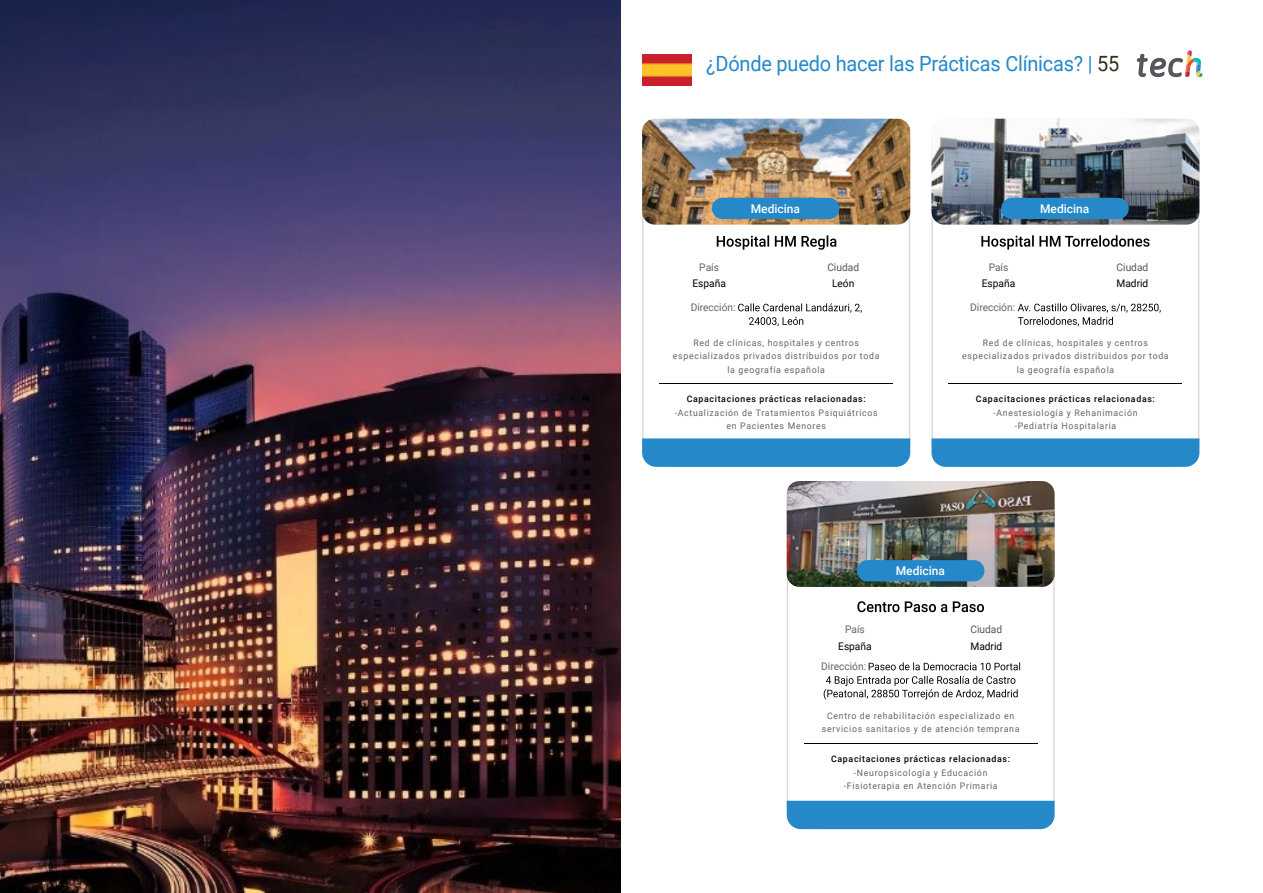
<style>
.page{position:relative;width:1263px;height:893px;background:#fff}
.page>*{position:absolute;margin:0;border:0;box-sizing:border-box;transform-origin:0 0}
.t1{font:21px "Roboto";letter-spacing:-.01em;color:#2488c9;scale:.95 1}
.t2{font:500 12px "Roboto";color:#fff}
.t3{font:10.5px "Roboto";color:#61646a}
.t4{font:10.5px "Roboto";color:#000}
.t5{font:10.5px "Roboto";color:#52555b}
.t6{font:9px/13.5px "Roboto";letter-spacing:.08em;color:#61646a;text-align:center}
.t7{font:500 9px "Roboto";letter-spacing:.08em;color:#000}
.s1{color:#312e20}
</style>
<div class="page">
<img style="left:0;top:0;width:621px;height:893px">
<svg style="left:1137px;top:50px;width:65px;height:28px"></svg>
<img style="left:642px;top:55px;width:49px;height:30px">
<svg style="left:931px;top:118px;width:269px;height:338px"></svg>
<img style="left:931px;top:119px;width:268px;height:106px">
<div style="left:1001px;top:198px;width:128px;height:21px;background:#2488c9;border-radius:11px"></div>
<svg style="left:931px;top:438px;width:268px;height:29px;background:#2a8bca"></svg>
<hr style="left:948px;top:383px;width:234px;height:1px;background:#000">
<svg style="left:981px;top:235px;width:168px;height:15px"></svg>
<svg style="left:1018px;top:303px;width:143px;height:23px"></svg>
<svg style="left:642px;top:118px;width:269px;height:337px"></svg>
<img style="left:642px;top:119px;width:268px;height:106px">
<div style="left:712px;top:198px;width:127px;height:21px;background:#2488c9;border-radius:11px"></div>
<svg style="left:642px;top:438px;width:268px;height:29px;background:#2a8bca"></svg>
<hr style="left:659px;top:383px;width:234px;height:1px;background:#000">
<svg style="left:717px;top:235px;width:119px;height:15px"></svg>
<svg style="left:738px;top:303px;width:124px;height:23px"></svg>
<svg style="left:786px;top:490px;width:269px;height:340px"></svg>
<img style="left:787px;top:481px;width:267px;height:106px">
<div style="left:857px;top:560px;width:127px;height:21px;background:#2488c9;border-radius:11px"></div>
<div style="left:787px;top:801px;width:267px;height:28px;background:#2488c9"></div>
<hr style="left:804px;top:743px;width:233px;height:1px;background:#000">
<svg style="left:869px;top:662px;width:151px;height:8px"></svg>
<svg style="left:824px;top:676px;width:194px;height:24px"></svg>
<svg style="left:857px;top:601px;width:127px;height:11px"></svg>
<h1 class="t1" style="left:706px;top:49px;width:436px">¿Dónde puedo hacer las Prácticas Clínicas? | <span class="s1">55</span></h1>
<h2 class="t2" style="left:751px;top:200px;width:51px">Medicina</h2>
<h2 class="t2" style="left:1040px;top:200px;width:51px">Medicina</h2>
<p class="t3" style="left:699px;top:260px;width:21px">País</p>
<p class="t4" style="left:692px;top:276px;width:35px">España</p>
<p class="t5" style="left:827px;top:260px;width:33px">Ciudad</p>
<p class="t4" style="left:832px;top:276px;width:24px">León</p>
<p class="t3" style="left:989px;top:260px;width:21px">País</p>
<p class="t4" style="left:982px;top:276px;width:35px">España</p>
<p class="t5" style="left:1116px;top:260px;width:33px">Ciudad</p>
<p class="t4" style="left:1116px;top:276px;width:33px">Madrid</p>
<p class="t3" style="left:691px;top:300px;width:46px">Dirección:</p>
<p class="t6" style="left:673px;top:336px;width:208px">Red de clínicas, hospitales y centros especializados privados distribuidos por toda la geografía española</p>
<p class="t7" style="left:687px;top:393px;width:180px">Capacitaciones prácticas relacionadas:</p>
<p class="t6" style="left:675px;top:405px;width:205px">-Actualización de Tratamientos Psiquiátricos en Pacientes Menores</p>
<p class="t3" style="left:970px;top:300px;width:46px">Dirección:</p>
<p class="t6" style="left:962px;top:336px;width:208px">Red de clínicas, hospitales y centros especializados privados distribuidos por toda la geografía española</p>
<p class="t7" style="left:976px;top:393px;width:180px">Capacitaciones prácticas relacionadas:</p>
<p class="t6" style="left:993px;top:405px;width:146px">-Anestesiología y Rehanimación -Pediatría Hospitalaria</p>
<p class="t3" style="left:845px;top:622px;width:21px">País</p>
<p class="t4" style="left:838px;top:639px;width:35px">España</p>
<p class="t3" style="left:821px;top:659px;width:46px">Dirección:</p>
<h2 class="t2" style="left:896px;top:563px;width:51px">Medicina</h2>
<p class="t5" style="left:970px;top:622px;width:33px">Ciudad</p>
<p class="t4" style="left:970px;top:639px;width:33px">Madrid</p>
<p class="t6" style="left:822px;top:708px;width:199px">Centro de rehabilitación especializado en servicios sanitarios y de atención temprana</p>
<p class="t7" style="left:831px;top:753px;width:180px">Capacitaciones prácticas relacionadas:</p>
<p class="t6" style="left:844px;top:765px;width:155px">-Neuropsicología y Educación -Fisioterapia en Atención Primaria</p>
</div>
